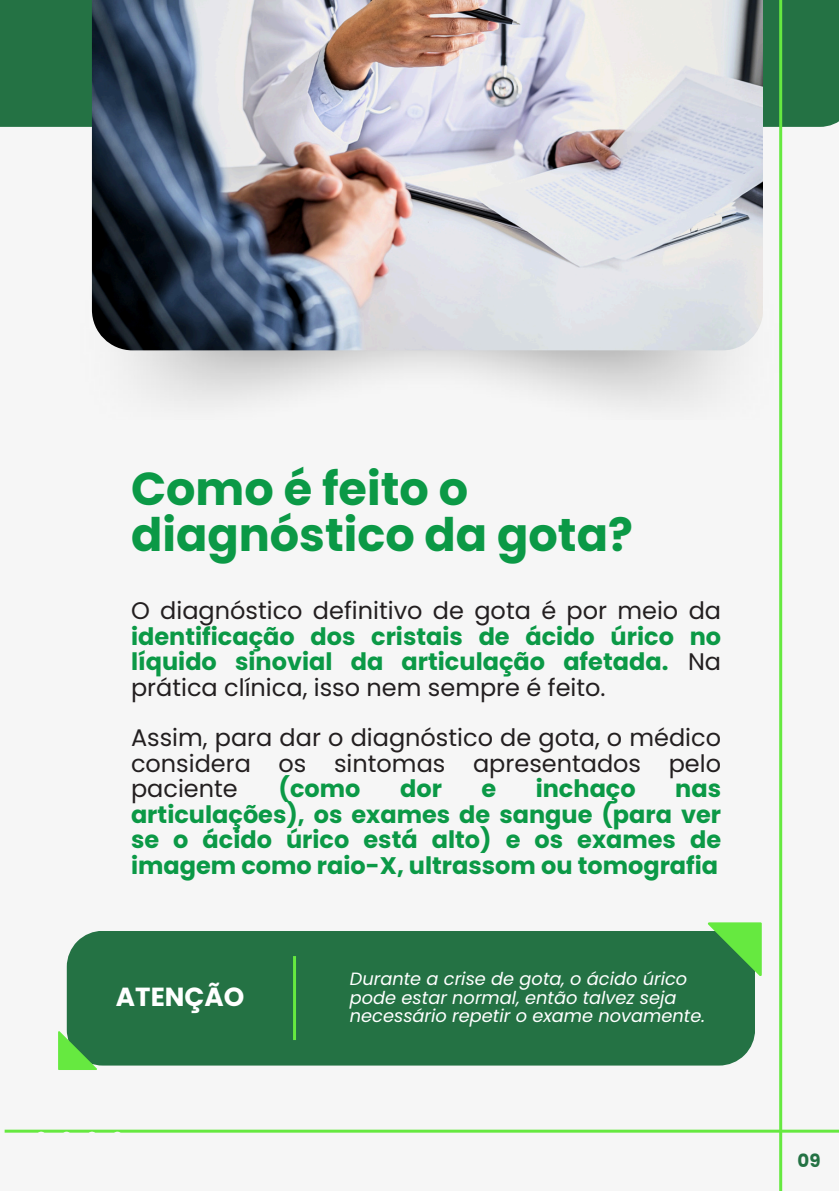
<style>
.page{position:relative;width:839px;height:1191px;background:#fff}
.page>*{position:absolute;margin:0;border:0;box-sizing:border-box;transform-origin:0 0}
.t1{font:700 46.2px/46.4px "Poppins";color:#0b9946}
.t2{font:700 26.2px "Poppins";color:#fff}
.t3{font:700 24px/25.4px "Poppins";color:#0b9946;text-align:justify}
.t4{font:24px/25.4px "Poppins";color:#231f20;text-align:justify}
.t5{font:700 18.2px "Poppins";color:#247244}
.t6{font:italic 17.8px/18.6px "Poppins";color:#fff}
.s1{font-weight:400;color:#231f20}
</style>
<div class="page">
<div style="left:0;top:0;width:838px;height:1190px;background:#f6f6f6"></div>
<div style="left:0;top:0;width:838px;height:127px;background:#247244"></div>
<hr style="left:779px;top:0;width:3px;height:1191px;background:#66e940">
<hr style="left:5px;top:1130px;width:833px;height:3px;background:#66e940">
<img style="left:91px;top:265px;width:689px;height:155px">
<img style="left:92px;top:0;width:670px;height:350px">
<div style="left:67px;top:931px;width:688px;height:135px;background:#247244"></div>
<hr style="left:293px;top:956px;width:3px;height:84px;background:#66e940">
<svg style="left:707px;top:922px;width:54px;height:54px;background:#4ab245"></svg>
<svg style="left:59px;top:1032px;width:38px;height:38px"></svg>
<h1 class="t1" style="left:131px;top:466px;width:503px">Como é feito o diagnóstico da gota?</h1>
<p class="t4" style="left:131px;top:598px;width:591px">O diagnóstico definitivo de gota é por meio da</p>
<p class="t3" style="left:131px;top:623px;width:591px">identificação dos cristais de ácido úrico no líquido sinovial da articulação afetada. <span class="s1">Na prática clínica, isso nem sempre é feito.</span></p>
<p class="t4" style="left:131px;top:725px;width:591px">Assim, para dar o diagnóstico de gota, o médico considera os sintomas apresentados pelo paciente</p>
<p class="t3" style="left:278px;top:776px;width:83px">(como</p>
<p class="t3" style="left:400px;top:776px;width:43px">dor</p>
<p class="t3" style="left:481px;top:776px;width:16px">e</p>
<p class="t3" style="left:535px;top:776px;width:101px">inchaço</p>
<p class="t3" style="left:131px;top:776px;width:591px;text-indent:544px">nas articulações), os exames de sangue (para ver se o ácido úrico está alto) e os exames de imagem como raio-X, ultrassom ou tomografia</p>
<p class="t2" style="left:116px;top:979px;width:130px">ATENÇÃO</p>
<p class="t6" style="left:350px;top:969px;width:357px">Durante a crise de gota, o ácido úrico pode estar normal, então talvez seja necessário repetir o exame novamente.</p>
<p class="t5" style="left:797px;top:1148px;width:24px">09</p>
</div>
